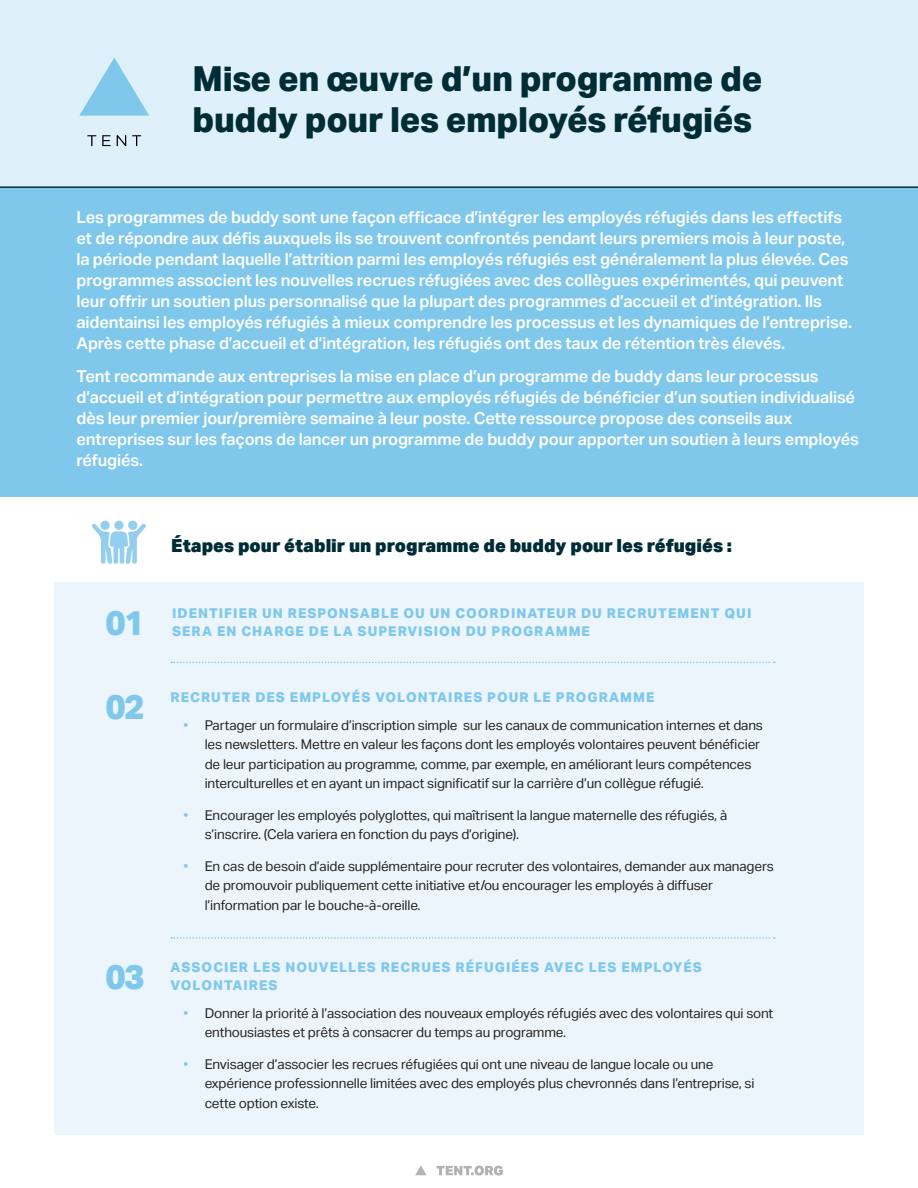
<style>
.page{position:relative;width:918px;height:1188px;background:#fff}
.page>*{position:absolute;margin:0;border:0;box-sizing:border-box;transform-origin:0 0}
.t1{font:800 34.5px/40.5px "Aktiv Grotesk";letter-spacing:-.01em;color:#002c36}
.t2{font:800 34.5px "Aktiv Grotesk";color:#7fc8ec}
.t3{font:900 18px "Aktiv Grotesk";color:#002c36}
.t4{font:600 16.5px/21px "Aktiv Grotesk";letter-spacing:-.01em;color:#fff}
.t5{font:13.5px/19.5px "Aktiv Grotesk";letter-spacing:-.01em;color:#242322}
.t6{font:800 13.5px/18px "Aktiv Grotesk";letter-spacing:.075em;color:#7fc8ec}
.s1{color:#7fc8ec}
</style>
<div class="page">
<svg style="left:415px;top:1165px;width:12px;height:10px"></svg>
<svg style="left:436px;top:1166px;width:67px;height:9px"></svg>
<div style="left:54px;top:582px;width:810px;height:553px;background:#ecf5fc"></div>
<div style="left:0;top:0;width:918px;height:360px;background:#def0f9"></div>
<svg style="left:87px;top:135px;width:9px;height:11px"></svg>
<svg style="left:102px;top:135px;width:9px;height:11px"></svg>
<svg style="left:117px;top:135px;width:9px;height:11px"></svg>
<svg style="left:132px;top:135px;width:9px;height:11px"></svg>
<svg style="left:79px;top:58px;width:70px;height:58px"></svg>
<div style="left:0;top:188px;width:918px;height:308px;background:#7fc8ec"></div>
<hr style="left:0;top:186px;width:918px;height:2px;background:#002c36">
<svg style="left:92px;top:523px;width:54px;height:41px"></svg>
<div style="left:100px;top:521px;width:10px;height:9px;background:#94ceef;border-radius:50%"></div>
<div style="left:128px;top:521px;width:9px;height:9px;background:#94ceef;border-radius:50%"></div>
<div style="left:114px;top:521px;width:10px;height:9px;background:#94ceef;border-radius:50%"></div>
<svg style="left:171px;top:662px;width:604px;height:1px"></svg>
<svg style="left:171px;top:937px;width:604px;height:2px"></svg>
<h1 class="t1" style="left:193px;top:58px;width:571px">Mise en œuvre d’un programme de buddy pour les employés réfugiés</h1>
<p class="t4" style="left:77px;top:206px;width:777px">Les programmes de buddy sont une façon efficace d’intégrer les employés réfugiés dans les effectifs et de répondre aux défis auxquels ils se trouvent confrontés pendant leurs premiers mois à leur poste, la période pendant laquelle l’attrition parmi les employés réfugiés est généralement la plus élevée. Ces programmes associent les nouvelles recrues réfugiées avec des collègues expérimentés, qui peuvent leur offrir un soutien plus personnalisé que la plupart des programmes d’accueil et d’intégration. Ils aidentainsi les employés réfugiés à mieux comprendre les processus et les dynamiques de l’entreprise.<br>Après cette phase d’accueil et d’intégration, les réfugiés ont des taux de rétention très élevés.</p>
<p class="t4" style="left:77px;top:365px;width:784px">Tent recommande aux entreprises la mise en place d’un programme de buddy dans leur processus d’accueil et d’intégration pour permettre aux employés réfugiés de bénéficier d’un soutien individualisé dès leur premier jour/première semaine à leur poste. Cette ressource propose des conseils aux entreprises sur les façons de lancer un programme de buddy pour apporter un soutien à leurs employés réfugiés.</p>
<p class="t3" style="left:171px;top:534px;width:562px">Étapes pour établir un programme de buddy pour les réfugiés :</p>
<h1 class="t2" style="left:106px;top:601px;width:41px">01</h1>
<p class="t6" style="left:172px;top:604px;width:581px">IDENTIFIER UN RESPONSABLE OU UN COORDINATEUR DU RECRUTEMENT QUI<br>SERA EN CHARGE DE LA SUPERVISION DU PROGRAMME</p>
<h1 class="t2" style="left:106px;top:685px;width:41px">02</h1>
<p class="t6" style="left:171px;top:688px;width:485px">RECRUTER DES EMPLOYÉS VOLONTAIRES POUR LE PROGRAMME</p>
<p class="t5" style="left:205px;top:716px;width:560px;text-indent:-21px"><span class="s1">•</span> Partager un formulaire d’inscription simple sur les canaux de communication internes et dans les newsletters. Mettre en valeur les façons dont les employés volontaires peuvent bénéficier de leur participation au programme, comme, par exemple, en améliorant leurs compétences interculturelles et en ayant un impact significatif sur la carrière d’un collègue réfugié.</p>
<p class="t5" style="left:205px;top:806px;width:524px;text-indent:-21px"><span class="s1">•</span> Encourager les employés polyglottes, qui maîtrisent la langue maternelle des réfugiés, à s’inscrire. (Cela variera en fonction du pays d’origine).</p>
<p class="t5" style="left:205px;top:857px;width:571px;text-indent:-21px"><span class="s1">•</span> En cas de besoin d’aide supplémentaire pour recruter des volontaires, demander aux managers de promouvoir publiquement cette initiative et/ou encourager les employés à diffuser l’information par le bouche-à-oreille.</p>
<h1 class="t2" style="left:106px;top:955px;width:41px">03</h1>
<p class="t6" style="left:171px;top:958px;width:533px">ASSOCIER LES NOUVELLES RECRUES RÉFUGIÉES AVEC LES EMPLOYÉS<br>VOLONTAIRES</p>
<p class="t5" style="left:205px;top:1004px;width:570px;text-indent:-21px"><span class="s1">•</span> Donner la priorité à l’association des nouveaux employés réfugiés avec des volontaires qui sont enthousiastes et prêts à consacrer du temps au programme.</p>
<p class="t5" style="left:205px;top:1055px;width:551px;text-indent:-21px"><span class="s1">•</span> Envisager d’associer les recrues réfugiées qui ont une niveau de langue locale ou une expérience professionnelle limitées avec des employés plus chevronnés dans l’entreprise, si cette option existe.</p>
</div>
